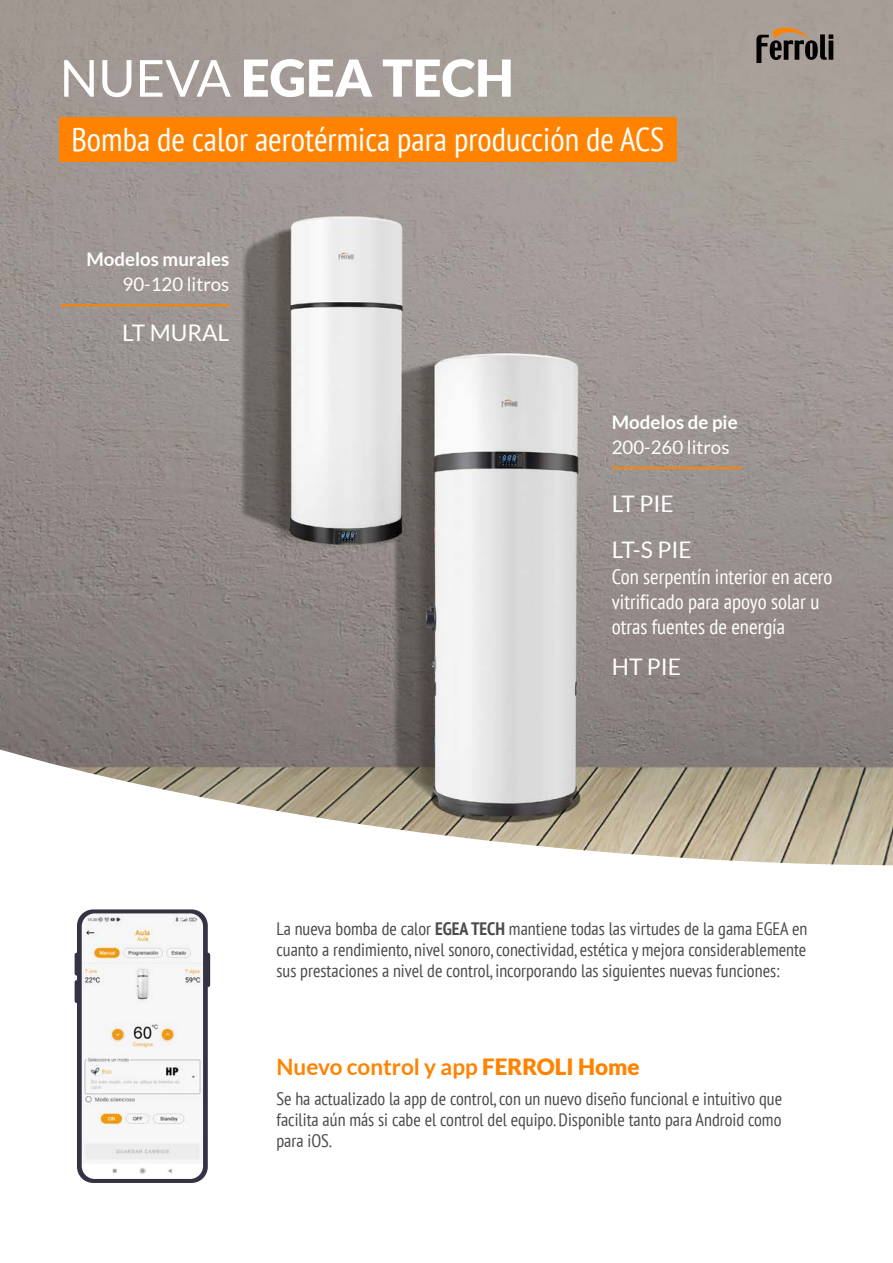
<style>
.page{position:relative;width:893px;height:1263px;background:#fff}
.page>*{position:absolute;margin:0;border:0;box-sizing:border-box;transform-origin:0 0}
.Titulo{font:900 51px "Lato";color:#fff}
.Subtítulo_1{font:condensed 33px "PT Sans";color:#fff}
.Titulo-2{font:22.8px "Lato";color:#fff}
.Titulo-3{font:700 22.5px "Lato";color:#ff8300}
.t1{font:condensed 20.7px/24.9px "PT Sans";color:#fff}
.Titulo-4{font:700 18.75px "Lato";color:#fff}
.Titulo-5{font:18.75px "Lato";color:#fff}
.Entradilla{font:condensed 18px/21px "PT Sans";color:#4a4a49;text-align:justify}
.s1{font-weight:400}
.s2{font-weight:700}
.s3{font-weight:900}
</style>
<div class="page">
<img style="left:0;top:0;width:893px;height:746px">
<svg style="left:0;top:746px;width:893px;height:256px"></svg>
<svg style="left:756px;top:28px;width:77px;height:34px;background:#71655a"></svg>
<hr style="left:61px;top:304px;width:168px;height:2px;background:#ff8300">
<hr style="left:612px;top:467px;width:130px;height:2px;background:#ff8300">
<svg style="left:75px;top:909px;width:135px;height:274px"></svg>
<div style="left:60px;top:117px;width:617px;height:45px;background:#ff8300"></div>
<p class="Titulo" style="left:60px;top:48px;width:455px"><span class="s1">NUEVA</span> EGEA TECH</p>
<p class="Subtítulo_1" style="left:71px;top:118px;width:594px">Bomba de calor aerotérmica para producción de ACS</p>
<p class="Titulo-4" style="left:87px;top:248px;width:144px">Modelos murales</p>
<p class="Titulo-5" style="left:123px;top:274px;width:108px">90-120 litros</p>
<p class="Titulo-2" style="left:122px;top:320px;width:109px">LT MURAL</p>
<p class="Titulo-4" style="left:612px;top:411px;width:127px">Modelos de pie</p>
<p class="Titulo-5" style="left:612px;top:436px;width:119px">200-260 litros</p>
<p class="Titulo-2" style="left:612px;top:491px;width:63px">LT PIE</p>
<p class="Titulo-2" style="left:612px;top:537px;width:81px">LT-S PIE</p>
<p class="t1" style="left:612px;top:564px;width:222px">Con serpentín interior en acero vitrificado para apoyo solar u otras fuentes de energía</p>
<p class="Titulo-2" style="left:612px;top:654px;width:71px">HT PIE</p>
<p class="Entradilla" style="left:276px;top:918px;width:532px">La nueva bomba de calor <span class="s2">EGEA TECH</span> mantiene todas las virtudes de la gama EGEA en cuanto a rendimiento, nivel sonoro, conectividad, estética y mejora considerablemente sus prestaciones a nivel de control, incorporando las siguientes nuevas funciones:</p>
<p class="Titulo-3" style="left:277px;top:1054px;width:365px">Nuevo control y app <span class="s3">FERROLI Home</span></p>
<p class="Entradilla" style="left:276px;top:1087px;width:507px">Se ha actualizado la app de control, con un nuevo diseño funcional e intuitivo que facilita aún más si cabe el control del equipo. Disponible tanto para Android como para iOS.</p>
</div>
